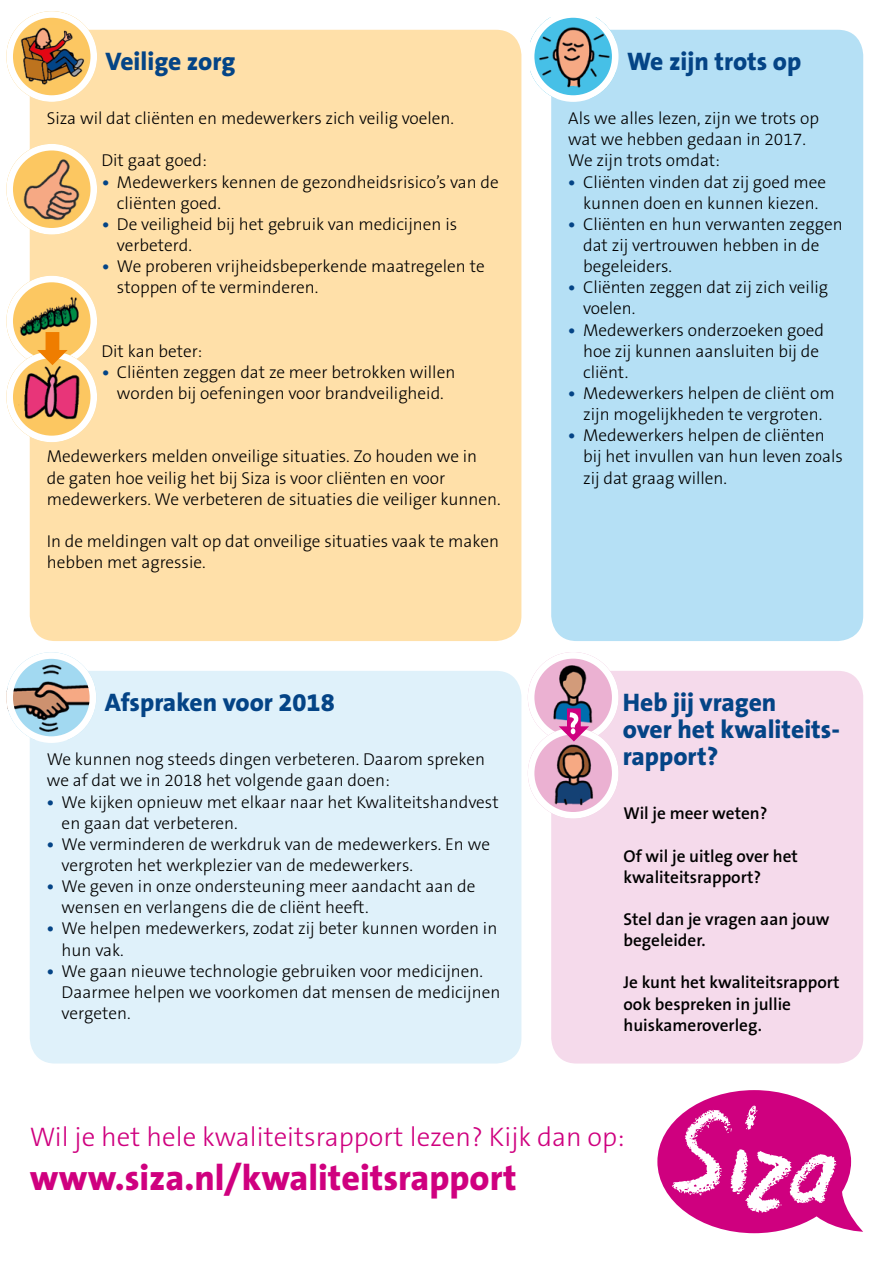
<style>
.page{position:relative;width:893px;height:1263px;background:#fff}
.page>*{position:absolute;margin:0;border:0;box-sizing:border-box;transform-origin:0 0}
.t1{font:800 36px "The Sans B8";color:#cf007f}
.t2{font:300 27px "The Sans B3";color:#cf007f}
.t3{font:800 25.5px/27px "The Sans B8";color:#044486}
.t4{font:300 17.25px/21.1px "The Sans B3";color:#000}
.t5{font:600 17.25px/21.1px "The Sans B6";color:#000}
.s1{font-family:"The Sans B7";font-weight:700;color:#044486}
</style>
<div class="page">
<div style="left:30px;top:30px;width:491px;height:611px;background:#ffe0a9;border-radius:26px"></div>
<div style="left:551px;top:30px;width:312px;height:611px;background:#b5e0f5;border-radius:26px"></div>
<div style="left:551px;top:671px;width:312px;height:392px;background:#f5daeb;border-radius:26px"></div>
<div style="left:30px;top:671px;width:491px;height:392px;background:#dff1fa;border-radius:26px"></div>
<svg style="left:657px;top:1090px;width:206px;height:143px"></svg>
<img style="left:6px;top:11px;width:91px;height:91px;border-radius:45px">
<div style="left:6px;top:11px;width:91px;height:91px;border:7px solid #fff;border-radius:50%"></div>
<img style="left:6px;top:144px;width:91px;height:91px;border-radius:45px">
<div style="left:6px;top:144px;width:91px;height:91px;border:7px solid #fff;border-radius:50%"></div>
<img style="left:6px;top:652px;width:90px;height:86px">
<div style="left:6px;top:652px;width:90px;height:91px;border:7px solid #fff;border-radius:50%"></div>
<img style="left:530px;top:17px;width:86px;height:81px">
<div style="left:528px;top:11px;width:90px;height:91px;border:7px solid #fff;border-radius:50%"></div>
<img style="left:6px;top:276px;width:91px;height:90px;border-radius:45px">
<div style="left:6px;top:276px;width:91px;height:90px;border:7px solid #fff;border-radius:50%"></div>
<img style="left:6px;top:351px;width:91px;height:91px;border-radius:45px">
<div style="left:6px;top:351px;width:91px;height:91px;border:7px solid #fff;border-radius:50%"></div>
<svg style="left:37px;top:332px;width:31px;height:33px"></svg>
<img style="left:528px;top:652px;width:90px;height:91px;border-radius:45px">
<div style="left:528px;top:652px;width:90px;height:91px;border:7px solid #fff;border-radius:50%"></div>
<img style="left:528px;top:728px;width:90px;height:91px;border-radius:45px">
<div style="left:528px;top:728px;width:90px;height:91px;border:7px solid #fff;border-radius:50%"></div>
<svg style="left:559px;top:708px;width:30px;height:33px"></svg>
<h3 class="t3" style="left:106px;top:49px;width:131px">Veilige zorg</h3>
<p class="t4" style="left:47px;top:108px;width:409px">Siza wil dat cliënten en medewerkers zich veilig voelen.</p>
<p class="t4" style="left:101px;top:150px;width:107px">Dit gaat goed:</p>
<p class="t4" style="left:117px;top:172px;width:383px;text-indent:-15px"><span class="s1">•</span> Medewerkers kennen de gezondheidsrisico’s van de cliënten goed.</p>
<p class="t4" style="left:117px;top:214px;width:342px;text-indent:-15px"><span class="s1">•</span> De veiligheid bij het gebruik van medicijnen is verbeterd.</p>
<p class="t4" style="left:117px;top:256px;width:369px;text-indent:-15px"><span class="s1">•</span> We proberen vrijheidsbeperkende maatregelen te stoppen of te verminderen.</p>
<p class="t4" style="left:101px;top:341px;width:103px">Dit kan beter:</p>
<p class="t4" style="left:102px;top:362px;width:355px;text-align:center"><span class="s1">•</span> Cliënten zeggen dat ze meer betrokken willen worden bij oefeningen voor brandveiligheid.</p>
<p class="t4" style="left:47px;top:447px;width:455px">Medewerkers melden onveilige situaties. Zo houden we in<br>de gaten hoe veilig het bij Siza is voor cliënten en voor medewerkers. We verbeteren de situaties die veiliger kunnen.</p>
<p class="t4" style="left:47px;top:531px;width:454px">In de meldingen valt op dat onveilige situaties vaak te maken hebben met agressie.</p>
<h3 class="t3" style="left:105px;top:690px;width:231px">Afspraken voor 2018</h3>
<p class="t4" style="left:47px;top:749px;width:440px">We kunnen nog steeds dingen verbeteren. Daarom spreken we af dat we in 2018 het volgende gaan doen:</p>
<p class="t4" style="left:62px;top:792px;width:439px;text-indent:-15px"><span class="s1">•</span> We kijken opnieuw met elkaar naar het Kwaliteitshandvest en gaan dat verbeteren.</p>
<p class="t4" style="left:62px;top:834px;width:430px;text-indent:-15px"><span class="s1">•</span> We verminderen de werkdruk van de medewerkers. En we vergroten het werkplezier van de medewerkers.</p>
<p class="t4" style="left:62px;top:876px;width:415px;text-indent:-15px"><span class="s1">•</span> We geven in onze ondersteuning meer aandacht aan de wensen en verlangens die de cliënt heeft.</p>
<p class="t4" style="left:62px;top:918px;width:437px;text-indent:-15px"><span class="s1">•</span> We helpen medewerkers, zodat zij beter kunnen worden in hun vak.</p>
<p class="t4" style="left:62px;top:961px;width:440px;text-indent:-15px"><span class="s1">•</span> We gaan nieuwe technologie gebruiken voor medicijnen.<br>Daarmee helpen we voorkomen dat mensen de medicijnen vergeten.</p>
<h3 class="t3" style="left:627px;top:49px;width:176px">We zijn trots op</h3>
<p class="t4" style="left:568px;top:108px;width:252px">Als we alles lezen, zijn we trots op wat we hebben gedaan in 2017.<br>We zijn trots omdat:</p>
<p class="t4" style="left:568px;top:172px;width:260px;text-align:center"><span class="s1">•</span> Cliënten vinden dat zij goed mee kunnen doen en kunnen kiezen.</p>
<p class="t4" style="left:583px;top:214px;width:261px;text-indent:-15px"><span class="s1">•</span> Cliënten en hun verwanten zeggen dat zij vertrouwen hebben in de begeleiders.</p>
<p class="t4" style="left:583px;top:277px;width:246px;text-indent:-15px"><span class="s1">•</span> Cliënten zeggen dat zij zich veilig voelen.</p>
<p class="t4" style="left:583px;top:320px;width:242px;text-indent:-15px"><span class="s1">•</span> Medewerkers onderzoeken goed hoe zij kunnen aansluiten bij de cliënt.</p>
<p class="t4" style="left:568px;top:383px;width:268px;text-align:center"><span class="s1">•</span> Medewerkers helpen de cliënt om zijn mogelijkheden te vergroten.</p>
<p class="t4" style="left:583px;top:425px;width:261px;text-indent:-15px"><span class="s1">•</span> Medewerkers helpen de cliënten bij het invullen van hun leven zoals zij dat graag willen.</p>
<h3 class="t3" style="left:623px;top:690px;width:219px">Heb jij vragen<br>over het kwaliteits&shy;rapport?</h3>
<p class="t5" style="left:623px;top:803px;width:146px">Wil je meer weten?</p>
<p class="t5" style="left:623px;top:846px;width:176px">Of wil je uitleg over het kwaliteitsrapport?</p>
<p class="t5" style="left:623px;top:909px;width:208px">Stel dan je vragen aan jouw begeleider.</p>
<p class="t5" style="left:623px;top:972px;width:218px">Je kunt het kwaliteitsrapport ook bespreken in jullie huiskameroverleg.</p>
<h2 class="t2" style="left:30px;top:1123px;width:596px">Wil je het hele kwaliteitsrapport lezen? Kijk dan op:</h2>
<h1 class="t1" style="left:30px;top:1158px;width:488px">www.siza.nl/kwaliteitsrapport</h1>
</div>
